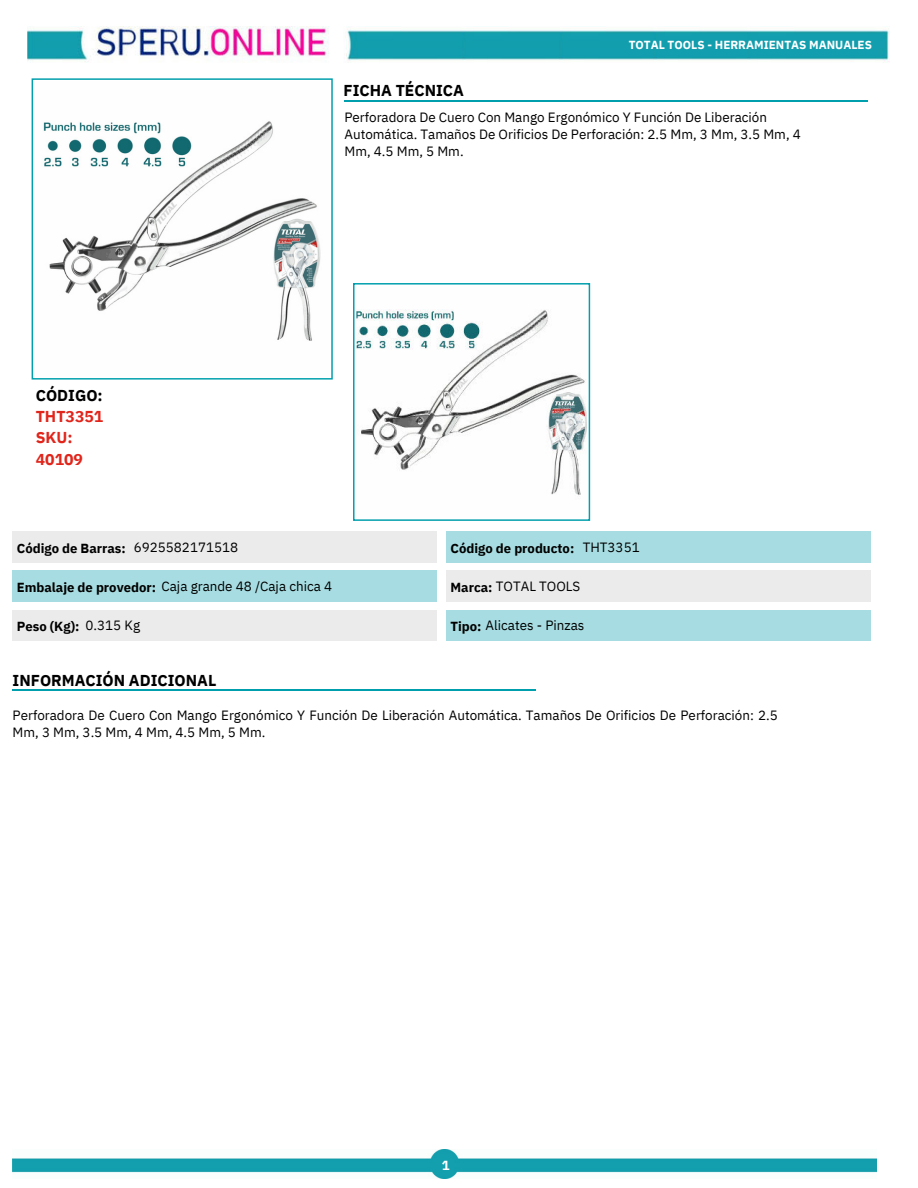
<style>
.page{position:relative;width:918px;height:1188px;background:#fff}
.page>*{position:absolute;margin:0;border:0;box-sizing:border-box;transform-origin:0 0}
.t1{font:700 15.75px "IBM Plex Sans";color:#000}
.t2{font:700 15.75px/21.3px "IBM Plex Sans";color:#e1251b}
.t3{font:13.35px/16.8px "IBM Plex Sans";color:#000}
.t4{font:700 13.05px "IBM Plex Sans";color:#000}
.t5{font:700 13.05px "IBM Plex Sans";color:#fff}
.t6{font:700 11.7px "IBM Plex Sans";color:#fff}
.s1{font-weight:700;font-size:13.05px}
</style>
<div class="page">
<hr style="left:13px;top:690px;width:523px;height:1px;background:#009fad">
<hr style="left:344px;top:100px;width:524px;height:2px;background:#009fad">
<svg style="left:32px;top:78px;width:301px;height:302px"></svg>
<img style="left:35px;top:81px;width:294px;height:295px">
<svg style="left:353px;top:283px;width:237px;height:238px"></svg>
<img style="left:356px;top:286px;width:231px;height:232px">
<div style="left:13px;top:532px;width:424px;height:30px;background:#ebebeb"></div>
<div style="left:446px;top:532px;width:424px;height:30px;background:#a7dde2"></div>
<div style="left:13px;top:571px;width:424px;height:31px;background:#a7dde2"></div>
<div style="left:446px;top:571px;width:424px;height:31px;background:#ebebeb"></div>
<div style="left:13px;top:610px;width:424px;height:31px;background:#ebebeb"></div>
<div style="left:446px;top:610px;width:424px;height:31px;background:#a7dde2"></div>
<img style="left:13px;top:1150px;width:864px;height:29px">
<img style="left:28px;top:27px;width:861px;height:36px">
<img style="left:462px;top:27px;width:97px;height:36px">
<img style="left:559px;top:27px;width:95px;height:36px">
<img style="left:654px;top:27px;width:93px;height:36px">
<img style="left:747px;top:27px;width:103px;height:36px">
<p class="t1" style="left:344px;top:78px;width:122px">FICHA TÉCNICA</p>
<p class="t6" style="left:617px;top:32px;width:245px">TOTAL TOOLS - HERRAMIENTAS MANUALES</p>
<p class="t6" style="left:629px;top:35px;width:245px">TOTAL TOOLS - HERRAMIENTAS MANUALES</p>
<p class="t1" style="left:36px;top:383px;width:69px">CÓDIGO:</p>
<p class="t2" style="left:36px;top:405px;width:69px">THT3351<br>SKU:<br>40109</p>
<p class="t3" style="left:344px;top:108px;width:458px">Perforadora De Cuero Con Mango Ergonómico Y Función De Liberación<br>Automática. Tamaños De Orificios De Perforación: 2.5 Mm, 3 Mm, 3.5 Mm, 4<br>Mm, 4.5 Mm, 5 Mm.</p>
<p class="t4" style="left:451px;top:538px;width:125px">Código de producto:</p>
<p class="t4" style="left:17px;top:538px;width:111px">Código de Barras:</p>
<p class="t3" style="left:134px;top:538px;width:106px">6925582171518</p>
<p class="t3" style="left:17px;top:577px;width:317px"><span class="s1">Embalaje de provedor:</span> Caja grande 48 /Caja chica 4</p>
<p class="t3" style="left:451px;top:577px;width:131px"><span class="s1">Marca:</span> TOTAL TOOLS</p>
<p class="t3" style="left:451px;top:616px;width:135px"><span class="s1">Tipo:</span> Alicates - Pinzas</p>
<p class="t3" style="left:583px;top:538px;width:59px">THT3351</p>
<p class="t3" style="left:86px;top:616px;width:56px">0.315 Kg</p>
<p class="t4" style="left:17px;top:616px;width:64px">Peso (Kg):</p>
<p class="t1" style="left:13px;top:668px;width:205px">INFORMACIÓN ADICIONAL</p>
<p class="t3" style="left:13px;top:706px;width:767px">Perforadora De Cuero Con Mango Ergonómico Y Función De Liberación Automática. Tamaños De Orificios De Perforación: 2.5<br>Mm, 3 Mm, 3.5 Mm, 4 Mm, 4.5 Mm, 5 Mm.</p>
<p class="t5" style="left:442px;top:1155px;width:9px">1</p>
</div>
